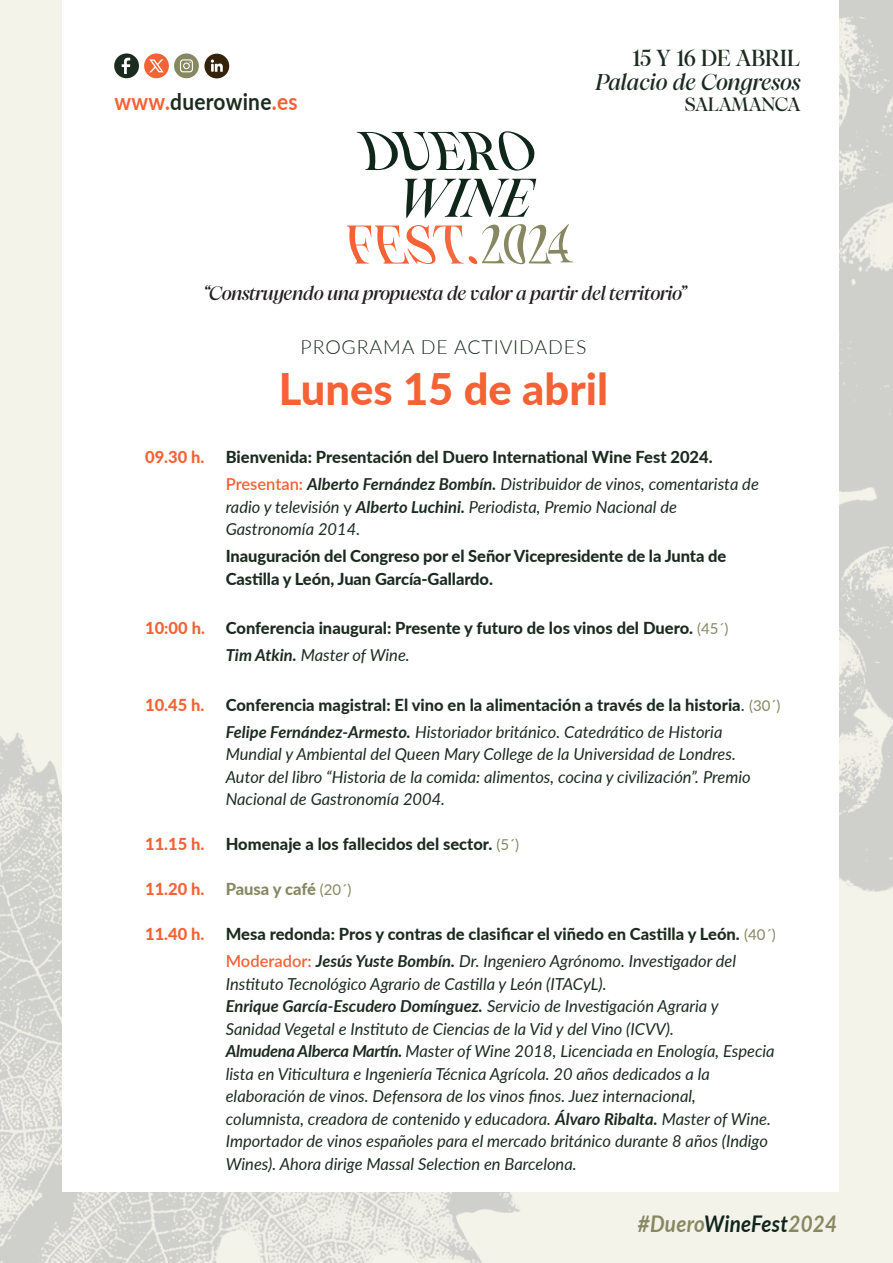
<style>
.page{position:relative;width:893px;height:1263px;background:#f4f3e9}
.page>*{position:absolute;margin:0;border:0;box-sizing:border-box;transform-origin:0 0}
.t1{font:800 43.5px "Lato";color:#f46235}
.t2{font:700 23.1px "Lato";letter-spacing:.015em;color:#1c2b20;scale:.9 1}
.t3{font:500 23.1px "PP Pangaia";letter-spacing:-.015em;color:#1c2b20}
.t4{font:italic 700 22.95px "Lato";letter-spacing:.015em;color:#868862;scale:.9 1}
.t5{font:italic 500 22.8px "PP Pangaia";letter-spacing:.005em;color:#1c2b20}
.t6{font:italic 500 19.5px "PP Pangaia";letter-spacing:-.015em;color:#231f20}
.t7{font:300 19.5px "Lato";letter-spacing:.045em;color:#1c2b20}
.t8{font:500 19.2px "PP Pangaia";letter-spacing:-.025em;color:#1c2b20}
.t9{font:italic 16.5px/22.5px "Lato";color:#1c2b20}
.t10{font:800 16.5px/27px "Lato";color:#1c2b20}
.t11{font:800 16.5px "Lato";color:#f46235}
.t12{font:800 16.5px "Lato";color:#868862}
.s1{color:#f46235}
.s2{font-weight:600;color:#f46235}
.s3{font-weight:700;font-style:italic}
.s4{font-weight:400;font-style:italic}
.s5{font-style:normal}
.s6{font-weight:700}
.s7{font-weight:400;font-size:15px;color:#868862}
.s8{font-weight:400}
.s9{font-weight:400;font-size:15px}
.s10{color:#10261a}
</style>
<div class="page">
<img style="left:839px;top:0;width:54px;height:892px">
<img style="left:0;top:733px;width:520px;height:530px">
<div style="left:62px;top:0;width:777px;height:1192px;background:#fff"></div>
<div style="left:204px;top:54px;width:25px;height:24px;background:#34220a;border-radius:12px"></div>
<svg style="left:211px;top:60px;width:12px;height:12px"></svg>
<div style="left:114px;top:53px;width:25px;height:25px;background:#1c2b20;border-radius:12px"></div>
<svg style="left:122px;top:58px;width:8px;height:16px"></svg>
<div style="left:174px;top:53px;width:25px;height:25px;background:#868862;border-radius:12px"></div>
<svg style="left:180px;top:59px;width:13px;height:13px"></svg>
<div style="left:144px;top:53px;width:25px;height:25px;background:#f46235;border-radius:12px"></div>
<svg style="left:149px;top:59px;width:15px;height:13px"></svg>
<svg style="left:405px;top:179px;width:131px;height:39px"></svg>
<svg style="left:357px;top:131px;width:178px;height:40px"></svg>
<svg style="left:347px;top:224px;width:226px;height:40px"></svg>
<h2 class="t3" style="left:632px;top:43px;width:169px">15 Y 16 DE ABRIL</h2>
<h3 class="t5" style="left:596px;top:69px;width:206px">Palacio de Congresos</h3>
<h2 class="t2" style="left:114px;top:84px;width:205px"><span class="s1">www.</span>duerowine<span class="s1">.es</span></h2>
<p class="t8" style="left:685px;top:93px;width:117px">SALAMANCA</p>
<p class="t6" style="left:203px;top:281px;width:485px">“Construyendo una propuesta de valor a partir del territorio”</p>
<p class="t7" style="left:301px;top:333px;width:287px">PROGRAMA DE ACTIVIDADES</p>
<h1 class="t1" style="left:279px;top:357px;width:331px">Lunes 15 de abril</h1>
<p class="t11" style="left:145px;top:445px;width:61px">09.30 h.</p>
<p class="t10" style="left:226px;top:443px;width:535px">Bienvenida: Presentación del Duero International Wine Fest 2024.<br><span class="s2">Presentan:</span> <span class="s3">Alberto Fernández Bombín.</span> <span class="s4">Distribuidor de vinos, comentarista de</span></p>
<p class="t9" style="left:226px;top:495px;width:453px">radio y televisión <span class="s5">y</span> <span class="s6">Alberto Luchini.</span> Periodista, Premio Nacional de<br>Gastronomía 2014.</p>
<p class="t10" style="left:226px;top:544px;width:502px;line-height:22.5px">Inauguración del Congreso por el Señor Vicepresidente de la Junta de<br>Castilla y León, Juan García-Gallardo.</p>
<p class="t11" style="left:145px;top:616px;width:61px">10:00 h.</p>
<p class="t10" style="left:226px;top:614px;width:504px">Conferencia inaugural: Presente y futuro de los vinos del Duero. <span class="s7">(45´)<br></span><span class="s3">Tim Atkin.</span> <span class="s4">Master of Wine.</span></p>
<p class="t11" style="left:145px;top:692px;width:61px">10.45 h.</p>
<p class="t10" style="left:226px;top:690px;width:556px">Conferencia magistral: El vino en la alimentación a través de la historia<span class="s8">.</span> <span class="s7">(30´)<br></span><span class="s3">Felipe Fernández-Armesto.</span> <span class="s4">Historiador británico. Catedrático de Historia</span></p>
<p class="t9" style="left:226px;top:742px;width:526px">Mundial y Ambiental del Queen Mary College de la Universidad de Londres.<br>Autor del libro “Historia de la comida: alimentos, cocina y civilización”. Premio<br>Nacional de Gastronomía 2004.</p>
<p class="t11" style="left:145px;top:832px;width:61px">11.15 h.</p>
<p class="t10" style="left:226px;top:830px;width:295px">Homenaje a los fallecidos del sector. <span class="s7">(5´)</span></p>
<p class="t11" style="left:145px;top:877px;width:61px">11.20 h.</p>
<p class="t12" style="left:226px;top:877px;width:127px">Pausa y café <span class="s9">(20´)</span></p>
<p class="t11" style="left:145px;top:922px;width:61px">11.40 h.</p>
<p class="t10" style="left:226px;top:920px;width:551px">Mesa redonda: Pros y contras de clasificar el viñedo en Castilla y León. <span class="s7">(40´)<br></span><span class="s2">Moderador:</span> <span class="s3">Jesús Yuste Bombín.</span> <span class="s4">Dr. Ingeniero Agrónomo. Investigador del</span></p>
<p class="t9" style="left:226px;top:972px;width:550px">Instituto Tecnológico Agrario de Castilla y León (ITACyL).<br><span class="s6">Enrique García-Escudero Domínguez.</span> Servicio de Investigación Agraria y Sanidad Vegetal e Instituto de Ciencias de la Vid y del Vino (ICVV).<br><span class="s6">Almudena Alberca Martín.</span> Master of Wine 2018, Licenciada en Enología, Especia lista en Viticultura e Ingeniería Técnica Agrícola. 20 años dedicados a la elaboración de vinos. Defensora de los vinos finos. Juez internacional, columnista, creadora de contenido y educadora. <span class="s6">Álvaro Ribalta.</span> Master of Wine.<br>Importador de vinos españoles para el mercado británico durante 8 años (Indigo Wines). Ahora dirige Massal Selection en Barcelona.</p>
<h3 class="t4" style="left:638px;top:1207px;width:223px">#Duero<span class="s10">WineFest</span>2024</h3>
</div>
